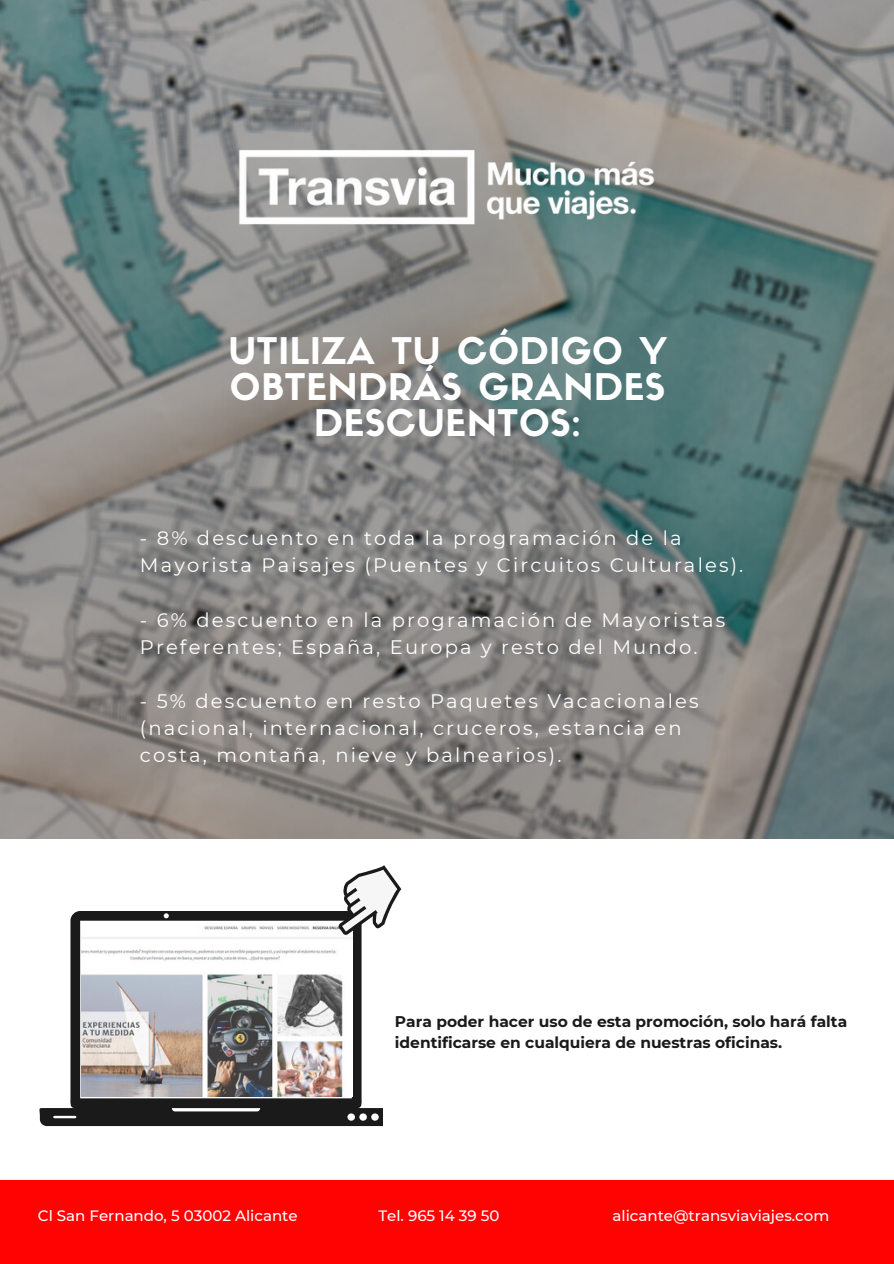
<style>
.page{position:relative;width:894px;height:1264px;background:#fff}
.page>*{position:absolute;margin:0;border:0;box-sizing:border-box;transform-origin:0 0}
.t1{font:36px/36px "Sifonn Basic";letter-spacing:.02em;color:#fff;text-align:center}
.t2{font:19.5px/27px "Montserrat";letter-spacing:.11em;color:#fff}
.t3{font:700 15.45px/20.9px "Montserrat";color:#1a1a1a}
.t4{font:500 15px "Montserrat";color:#fff}
</style>
<div class="page">
<img style="left:0;top:0;width:893px;height:839px">
<svg style="left:39px;top:911px;width:344px;height:215px"></svg>
<img style="left:81px;top:922px;width:272px;height:174px">
<img style="left:233px;top:140px;width:429px;height:94px">
<div style="left:0;top:1179px;width:893px;height:84px;background:#ff0303"></div>
<svg style="left:338px;top:865px;width:63px;height:69px"></svg>
<h1 class="t1" style="left:228px;top:337px;width:440px">UTILIZA TU CÓDIGO Y<br>OBTENDRÁS GRANDES<br>DESCUENTOS:</h1>
<p class="t2" style="left:140px;top:525px;width:605px">- 8% descuento en toda la programación de la<br>Mayorista Paisajes (Puentes y Circuitos Culturales).</p>
<p class="t2" style="left:140px;top:606px;width:587px">- 6% descuento en la programación de Mayoristas<br>Preferentes; España, Europa y resto del Mundo.</p>
<p class="t2" style="left:140px;top:687px;width:560px">- 5% descuento en resto Paquetes Vacacionales (nacional, internacional, cruceros, estancia en costa, montaña, nieve y balnearios).</p>
<p class="t3" style="left:395px;top:1011px;width:453px">Para poder hacer uso de esta promoción, solo hará falta identificarse en cualquiera de nuestras oficinas.</p>
<p class="t4" style="left:38px;top:1206px;width:261px">Cl San Fernando, 5 03002 Alicante</p>
<p class="t4" style="left:378px;top:1206px;width:122px">Tel. 965 14 39 50</p>
<p class="t4" style="left:612px;top:1206px;width:218px">alicante@transviaviajes.com</p>
</div>
